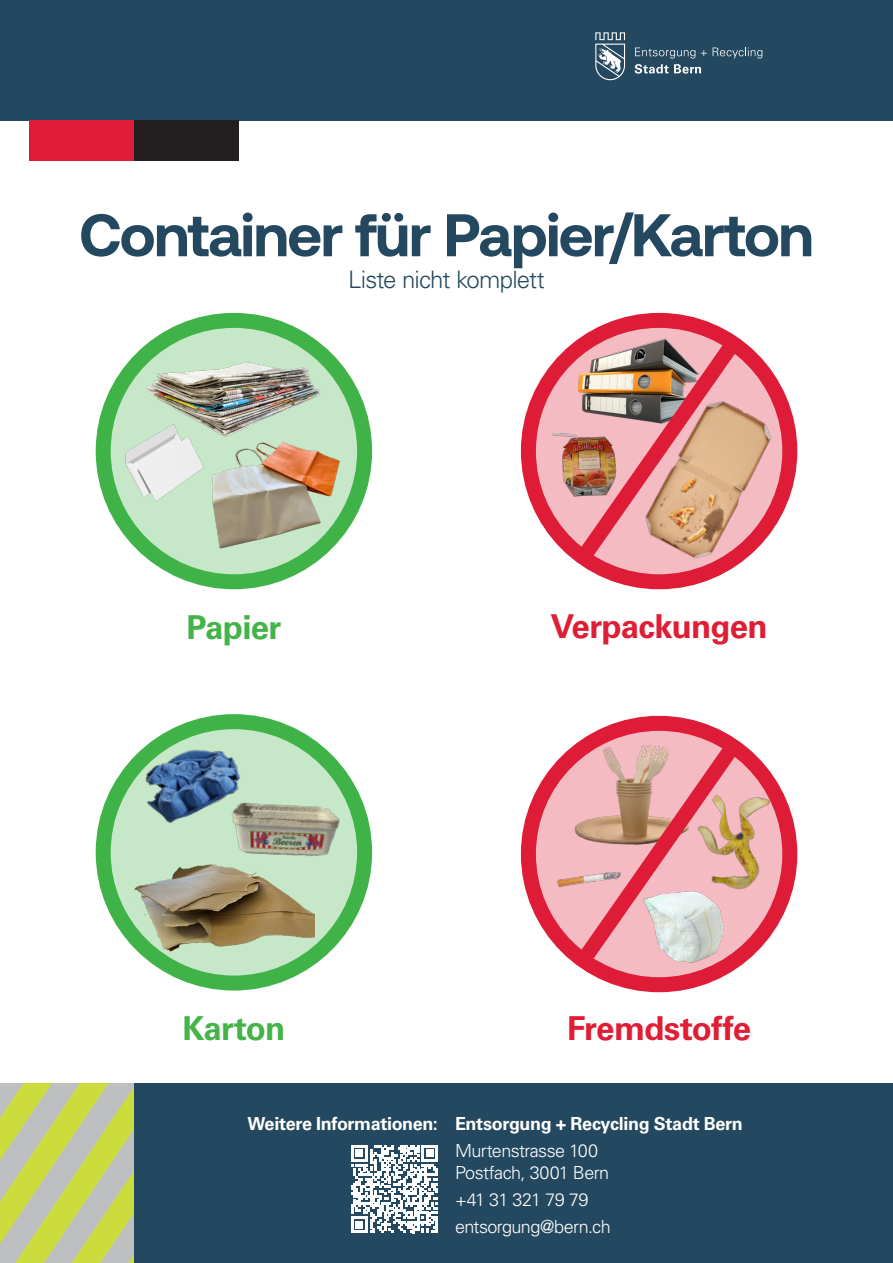
<style>
.page{position:relative;width:893px;height:1263px;background:#fff}
.page>*{position:absolute;margin:0;border:0;box-sizing:border-box;transform-origin:0 0}
.t1{font:700 60px "Aeonik";letter-spacing:-.025em;color:#24485f}
.t2{font:700 33px "Univers LT Std";letter-spacing:-.025em;color:#df1e36}
.t3{font:700 33px "Univers LT Std";letter-spacing:-.025em;color:#44b349}
.t4{font:300 24px "Univers LT Std";letter-spacing:-.035em;color:#24485f}
.t5{font:300 18px "Univers LT Std";letter-spacing:-.035em;color:#fff}
.t6{font:700 18px "Univers LT Std";letter-spacing:-.02em;color:#fff}
</style>
<div class="page">
<div style="left:0;top:0;width:893px;height:120px;background:#24485f"></div>
<svg style="left:595px;top:32px;width:30px;height:48px"></svg>
<svg style="left:635px;top:48px;width:72px;height:26px"></svg>
<svg style="left:713px;top:48px;width:49px;height:11px"></svg>
<div style="left:30px;top:120px;width:104px;height:40px;background:#de1c37"></div>
<div style="left:134px;top:120px;width:104px;height:40px;background:#231f20"></div>
<div style="left:0;top:1083px;width:893px;height:180px;background:#24485f"></div>
<svg style="left:0;top:1083px;width:134px;height:180px;background:#c4cd7f"></svg>
<svg style="left:103px;top:722px;width:262px;height:261px;background:#a7dbaa"></svg>
<div style="left:96px;top:714px;width:276px;height:276px;border:15px solid #40b348;border-radius:50%"></div>
<svg style="left:528px;top:723px;width:262px;height:262px;background:#ec7f8f"></svg>
<div style="left:521px;top:716px;width:276px;height:276px;border:15px solid #de1c37;border-radius:50%"></div>
<svg style="left:528px;top:320px;width:262px;height:262px;background:#ec808f"></svg>
<div style="left:521px;top:313px;width:276px;height:276px;border:15px solid #de1c37;border-radius:50%"></div>
<svg style="left:103px;top:320px;width:262px;height:262px;background:#9fd8a3"></svg>
<div style="left:96px;top:313px;width:276px;height:276px;border:15px solid #40b348;border-radius:50%"></div>
<svg style="left:351px;top:1145px;width:87px;height:88px"></svg>
<img style="left:174px;top:422px;width:171px;height:130px">
<img style="left:95px;top:420px;width:119px;height:90px">
<img style="left:135px;top:326px;width:190px;height:126px">
<img style="left:134px;top:854px;width:181px;height:127px">
<img style="left:229px;top:799px;width:114px;height:62px">
<img style="left:95px;top:714px;width:195px;height:140px">
<img style="left:757px;top:380px;width:40px;height:169px">
<img style="left:548px;top:429px;width:13px;height:70px">
<img style="left:561px;top:318px;width:196px;height:262px">
<img style="left:757px;top:770px;width:41px;height:138px">
<img style="left:545px;top:852px;width:16px;height:52px">
<svg style="left:561px;top:721px;width:196px;height:262px;background:#e59fa1"></svg>
<p class="t1" style="left:79px;top:201px;width:736px">Container für Papier/Karton</p>
<p class="t4" style="left:348px;top:265px;width:198px">Liste nicht komplett</p>
<p class="t3" style="left:186px;top:608px;width:96px">Papier</p>
<p class="t2" style="left:550px;top:607px;width:219px">Verpackungen</p>
<p class="t3" style="left:182px;top:1009px;width:104px">Karton</p>
<p class="t2" style="left:567px;top:1009px;width:186px">Fremdstoffe</p>
<p class="t6" style="left:247px;top:1113px;width:192px">Weitere Informationen:</p>
<p class="t6" style="left:455px;top:1113px;width:289px">Entsorgung + Recycling Stadt Bern</p>
<p class="t5" style="left:455px;top:1140px;width:145px">Murtenstrasse 100</p>
<p class="t5" style="left:455px;top:1161px;width:156px">Postfach, 3001 Bern</p>
<p class="t5" style="left:455px;top:1188px;width:135px">+41 31 321 79 79</p>
<p class="t5" style="left:455px;top:1215px;width:157px">entsorgung@bern.ch</p>
</div>
